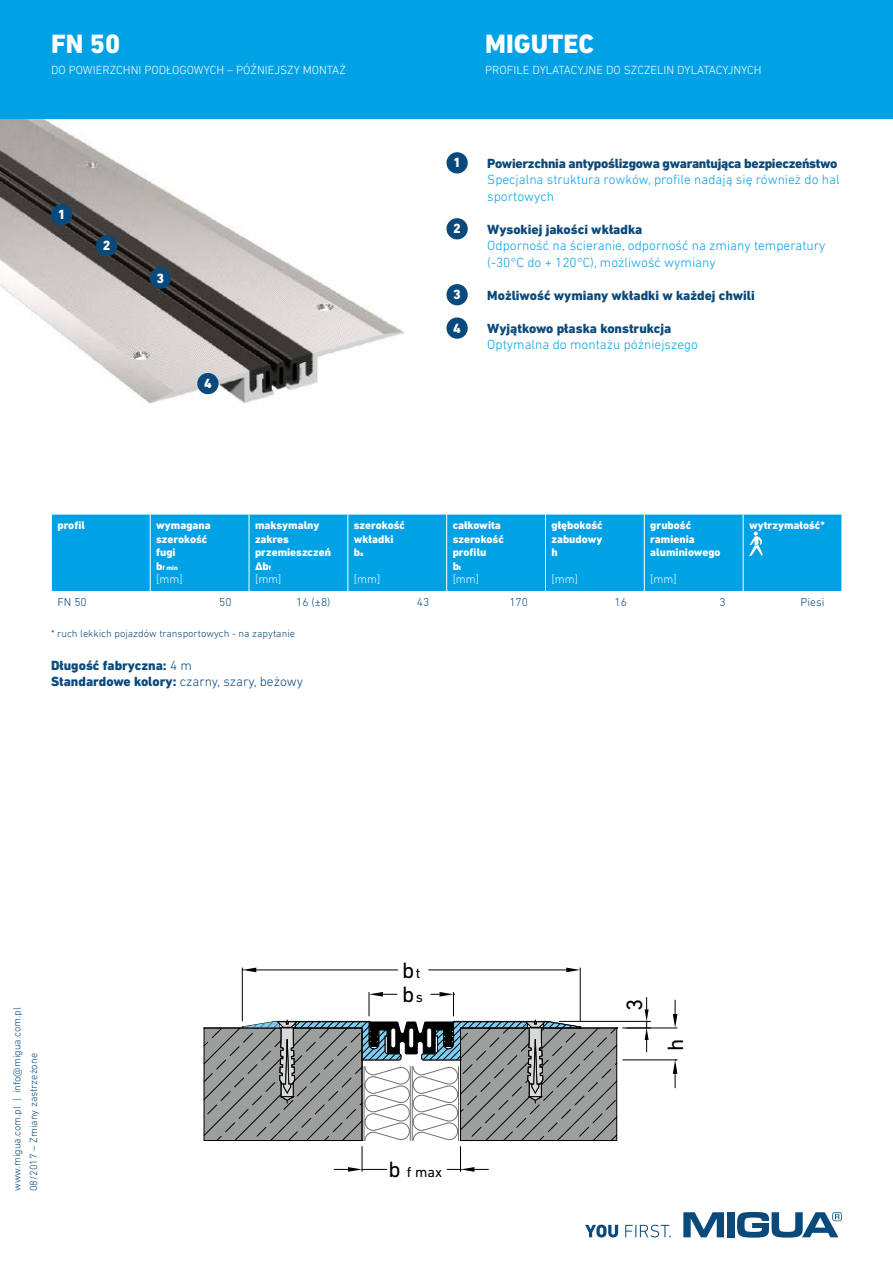
<style>
.page{position:relative;width:893px;height:1263px;background:#fff}
.page>*{position:absolute;margin:0;border:0;box-sizing:border-box;transform-origin:0 0}
.t1{font:800 27px "DIN Next LT Pro";color:#fff}
.t2{font:22.5px/24.3px "DIN Next LT Pro";color:#000}
.t3{font:14.7px "DIN Next LT Pro";color:#000}
.t4{font:800 13.65px "DIN Next LT Pro";color:#fff}
.t5{font:300 13.5px/16.5px "DIN Next LT Pro";color:#00a1e5}
.t6{font:800 13.5px/16.5px "DIN Next LT Pro";color:#0a497b}
.t7{font:800 13.5px "DIN Next LT Pro";letter-spacing:-.02em;color:#0a497b}
.t8{font:300 12px "DIN Next LT Pro";color:#fff}
.t9{font:300 11.7px "DIN Next LT Pro";color:#0a497b}
.t10{font:300 11.7px "DIN Next LT Pro";color:#fff}
.t11{font:800 11.25px/13.5px "DIN Next LT Pro";color:#fff}
.t12{font:300 10.5px/16.5px "DIN Next LT Pro";color:#0a497b}
.t13{font:800 6.75px "DIN Next LT Pro";color:#fff}
.s1{font-size:11.25px}
.s2{font-size:6.75px}
.s3{font-weight:300}
.s4{font-size:14.7px}
.s5{font-size:22.5px}
</style>
<div class="page">
<svg style="left:683px;top:1212px;width:41px;height:25px"></svg>
<div style="left:727px;top:1212px;width:8px;height:25px;background:#0a497b"></div>
<svg style="left:737px;top:1212px;width:105px;height:25px"></svg>
<svg style="left:585px;top:1224px;width:86px;height:13px"></svg>
<img style="left:0;top:119px;width:404px;height:285px">
<hr style="left:580px;top:968px;width:1px;height:53px;background:#000">
<hr style="left:242px;top:968px;width:1px;height:53px;background:#000">
<hr style="left:429px;top:970px;width:137px;height:1px;background:#000">
<hr style="left:256px;top:970px;width:142px;height:1px;background:#000">
<svg style="left:566px;top:967px;width:14px;height:5px"></svg>
<hr style="left:623px;top:1028px;width:54px;height:1px;background:#000">
<hr style="left:623px;top:1059px;width:54px;height:1px;background:#000">
<svg style="left:673px;top:1000px;width:4px;height:28px"></svg>
<hr style="left:559px;top:1021px;width:92px;height:1px;background:#000">
<svg style="left:242px;top:967px;width:14px;height:5px"></svg>
<svg style="left:673px;top:1060px;width:4px;height:28px"></svg>
<svg style="left:627px;top:997px;width:24px;height:55px"></svg>
<svg style="left:203px;top:992px;width:415px;height:180px"></svg>
<div style="left:0;top:0;width:893px;height:119px;background:#00a1e5"></div>
<div style="left:51px;top:204px;width:21px;height:21px;background:#0a497b;border-radius:50%"></div>
<div style="left:446px;top:152px;width:22px;height:21px;background:#0a497b;border-radius:50%"></div>
<div style="left:96px;top:235px;width:21px;height:21px;background:#0a497b;border-radius:50%"></div>
<div style="left:446px;top:218px;width:22px;height:21px;background:#0a497b;border-radius:50%"></div>
<div style="left:150px;top:268px;width:21px;height:21px;background:#0a497b;border-radius:50%"></div>
<div style="left:446px;top:284px;width:22px;height:21px;background:#0a497b;border-radius:50%"></div>
<div style="left:197px;top:373px;width:22px;height:21px;background:#0a497b;border-radius:50%"></div>
<div style="left:446px;top:317px;width:22px;height:22px;background:#0a497b;border-radius:50%"></div>
<div style="left:52px;top:515px;width:790px;height:76px;background:#00a1e5"></div>
<hr style="left:150px;top:515px;width:1px;height:76px;background:#fff">
<hr style="left:249px;top:515px;width:1px;height:76px;background:#fff">
<hr style="left:347px;top:515px;width:1px;height:76px;background:#fff">
<hr style="left:446px;top:515px;width:1px;height:76px;background:#fff">
<hr style="left:545px;top:515px;width:1px;height:76px;background:#fff">
<hr style="left:644px;top:515px;width:1px;height:76px;background:#fff">
<hr style="left:743px;top:515px;width:1px;height:76px;background:#fff">
<svg style="left:749px;top:532px;width:14px;height:24px"></svg>
<h1 class="t1" style="left:51px;top:28px;width:71px">FN 50</h1>
<p class="t8" style="left:51px;top:63px;width:296px">DO POWIERZCHNI PODŁOGOWYCH – PÓŹNIEJSZY MONTAŻ</p>
<p class="t4" style="left:58px;top:207px;width:9px">1</p>
<p class="t4" style="left:103px;top:238px;width:9px">2</p>
<p class="t4" style="left:156px;top:270px;width:9px">3</p>
<p class="t4" style="left:204px;top:375px;width:9px">4</p>
<h1 class="t1" style="left:485px;top:28px;width:110px">MIGUTEC</h1>
<p class="t8" style="left:485px;top:63px;width:278px">PROFILE DYLATACYJNE DO SZCZELIN DYLATACYJNYCH</p>
<p class="t4" style="left:453px;top:155px;width:9px">1</p>
<p class="t4" style="left:453px;top:221px;width:9px">2</p>
<p class="t4" style="left:453px;top:287px;width:9px">3</p>
<p class="t4" style="left:453px;top:320px;width:9px">4</p>
<p class="t7" style="left:487px;top:155px;width:352px">Powierzchnia antypoślizgowa gwarantująca bezpieczeństwo</p>
<p class="t5" style="left:487px;top:171px;width:354px">Specjalna struktura rowków, profile nadają się również do hal sportowych</p>
<p class="t6" style="left:487px;top:221px;width:157px">Wysokiej jakości wkładka</p>
<p class="t5" style="left:487px;top:237px;width:340px">Odporność na ścieranie, odporność na zmiany temperatury (-30°C do + 120°C), możliwość wymiany</p>
<p class="t6" style="left:487px;top:287px;width:269px">Możliwość wymiany wkładki w każdej chwili</p>
<p class="t6" style="left:487px;top:320px;width:186px">Wyjątkowo płaska konstrukcja</p>
<p class="t5" style="left:487px;top:336px;width:212px">Optymalna do montażu późniejszego</p>
<p class="t11" style="left:57px;top:518px;width:29px">profil</p>
<p class="t11" style="left:156px;top:518px;width:56px">wymagana szerokość fugi</p>
<p class="t13" style="left:156px;top:563px;width:23px"><span class="s1">b</span>f min</p>
<p class="t10" style="left:156px;top:572px;width:28px">[mm]</p>
<p class="t11" style="left:255px;top:518px;width:77px">maksymalny zakres przemieszczeń ∆b<span class="s2">f</span></p>
<p class="t10" style="left:255px;top:572px;width:28px">[mm]</p>
<p class="t11" style="left:354px;top:518px;width:53px">szerokość wkładki b<span class="s2">s</span></p>
<p class="t10" style="left:354px;top:572px;width:28px">[mm]</p>
<p class="t11" style="left:453px;top:518px;width:53px">całkowita szerokość profilu<br>b<span class="s2">t</span></p>
<p class="t10" style="left:453px;top:572px;width:28px">[mm]</p>
<p class="t11" style="left:551px;top:518px;width:53px;text-align:justify">głębokość zabudowy h</p>
<p class="t10" style="left:551px;top:572px;width:28px">[mm]</p>
<p class="t11" style="left:650px;top:518px;width:72px">grubość ramienia aluminiowego</p>
<p class="t10" style="left:650px;top:572px;width:28px">[mm]</p>
<p class="t11" style="left:749px;top:518px;width:77px">wytrzymałość*</p>
<p class="t9" style="left:57px;top:595px;width:31px">FN 50</p>
<p class="t9" style="left:219px;top:595px;width:14px">50</p>
<p class="t9" style="left:296px;top:595px;width:36px">16 (±8)</p>
<p class="t9" style="left:417px;top:595px;width:14px">43</p>
<p class="t9" style="left:509px;top:595px;width:20px">170</p>
<p class="t9" style="left:614px;top:595px;width:14px">16</p>
<p class="t9" style="left:719px;top:595px;width:8px">3</p>
<p class="t9" style="left:801px;top:595px;width:25px">Piesi</p>
<p class="t12" style="left:51px;top:625px;width:246px">* ruch lekkich pojazdów transportowych - na zapytanie</p>
<p class="t6" style="left:51px;top:657px;width:254px">Długość fabryczna: <span class="s3">4 m<br></span>Standardowe kolory: <span class="s3">czarny, szary, beżowy</span></p>
<p class="t12" style="left:9px;top:1191px;width:185px;rotate:-90deg">www.migua.com.pl | info@migua.com.pl<br>08/2017 – Zmiany zastrzeżone</p>
<h2 class="t2" style="left:402px;top:958px;width:22px">b<span class="s4">t </span>b<span class="s4">s</span></h2>
<p class="t3" style="left:388px;top:1164px;width:55px"><span class="s5">b</span> f max</p>
<h2 class="t2" style="left:622px;top:1011px;width:14px;rotate:-90deg">3</h2>
<h2 class="t2" style="left:663px;top:1051px;width:14px;rotate:-90deg">h</h2>
</div>
